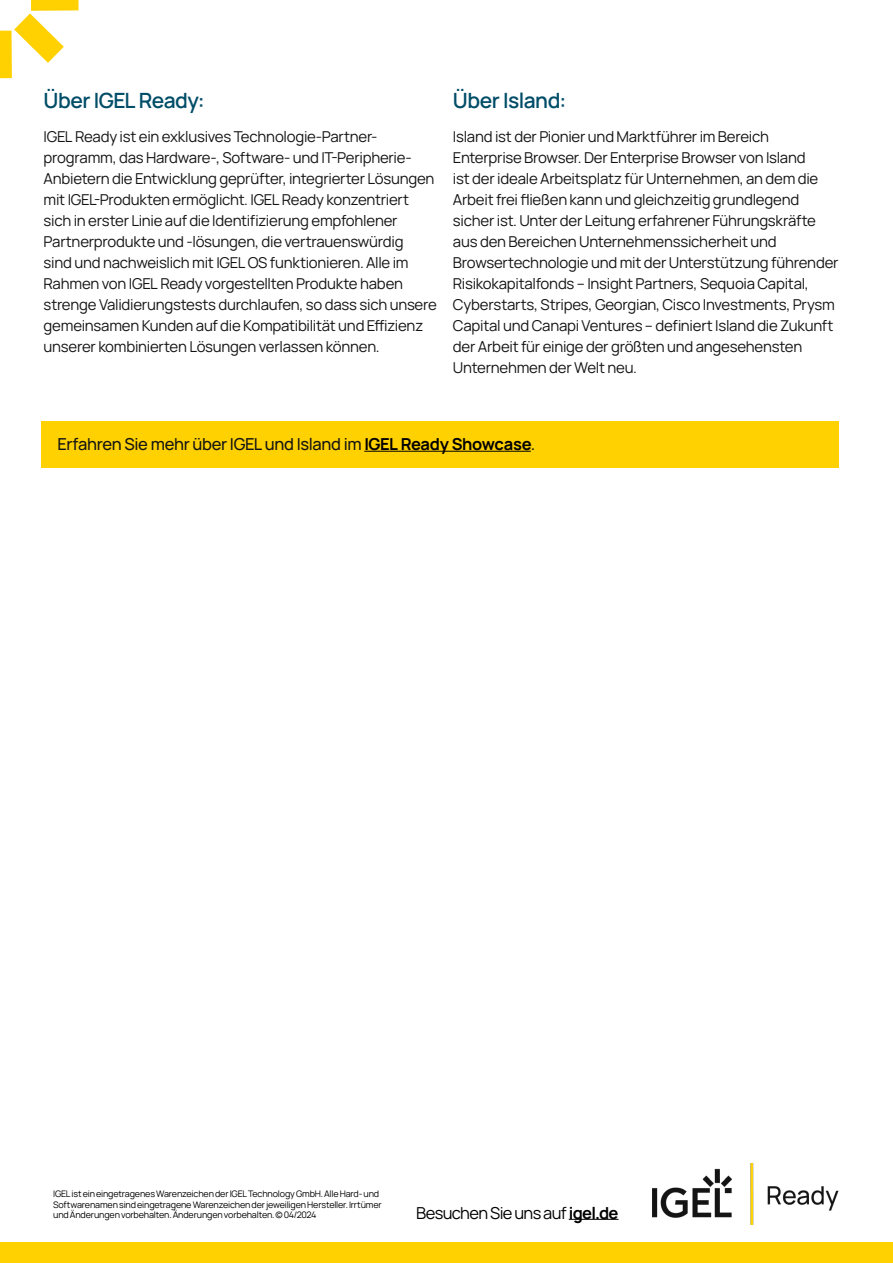
<style>
.page{position:relative;width:893px;height:1263px;background:#fff}
.page>*{position:absolute;margin:0;border:0;box-sizing:border-box;transform-origin:0 0}
.t1{font:600 21px "Manrope";letter-spacing:-.025em;color:#004d68}
.t2{font:500 16.5px "Manrope";letter-spacing:-.02em;color:#141414}
.t3{font:16.5px "Manrope";letter-spacing:-.04em;color:#000}
.t4{font:15px/21px "Manrope";letter-spacing:-.015em;color:#141414}
.t5{font:9px/10.5px "Manrope";letter-spacing:-.02em;color:#000}
.s1{font-weight:700;color:#000}
.s2{font-weight:700}
</style>
<div class="page">
<div style="left:0;top:31px;width:12px;height:47px;background:#ffd100"></div>
<div style="left:31px;top:0;width:48px;height:11px;background:#ffd100"></div>
<svg style="left:14px;top:13px;width:50px;height:50px"></svg>
<div style="left:42px;top:421px;width:797px;height:46px;background:#ffd101"></div>
<hr style="left:364px;top:451px;width:167px;height:1px;background:#000">
<hr style="left:569px;top:1219px;width:50px;height:1px;background:#000">
<img style="left:653px;top:1164px;width:186px;height:60px">
<div style="left:0;top:1242px;width:893px;height:21px;background:#ffd101"></div>
<h1 class="t1" style="left:44px;top:83px;width:163px">Über IGEL Ready:</h1>
<p class="t4" style="left:44px;top:125px;width:395px">IGEL Ready ist ein exklusives Technologie-Partner&shy;programm, das Hardware-, Software- und IT-Peripherie-Anbietern die Entwicklung geprüfter, integrierter Lösungen mit IGEL-Produkten ermöglicht. IGEL Ready konzentriert sich in erster Linie auf die Identifizierung empfohlener Partnerprodukte und -lösungen, die vertrauenswürdig<br>sind und nachweislich mit IGEL OS funktionieren. Alle im Rahmen von IGEL Ready vorgestellten Produkte haben strenge Validierungstests durchlaufen, so dass sich unsere gemeinsamen Kunden auf die Kompatibilität und Effizienz unserer kombinierten Lösungen verlassen können.</p>
<h1 class="t1" style="left:453px;top:83px;width:115px">Über Island:</h1>
<p class="t4" style="left:453px;top:125px;width:387px">Island ist der Pionier und Marktführer im Bereich Enterprise Browser. Der Enterprise Browser von Island<br>ist der ideale Arbeitsplatz für Unternehmen, an dem die Arbeit frei fließen kann und gleichzeitig grundlegend sicher ist. Unter der Leitung erfahrener Führungskräfte aus den Bereichen Unternehmenssicherheit und Browsertechnologie und mit der Unterstützung führender Risikokapitalfonds – Insight Partners, Sequoia Capital, Cyberstarts, Stripes, Georgian, Cisco Investments, Prysm Capital und Canapi Ventures – definiert Island die Zukunft der Arbeit für einige der größten und angesehensten Unternehmen der Welt neu.</p>
<p class="t2" style="left:58px;top:431px;width:479px">Erfahren Sie mehr über IGEL und Island im <span class="s1">IGEL Ready Showcase</span>.</p>
<p class="t5" style="left:53px;top:1188px;width:330px">IGEL ist ein eingetragenes Warenzeichen der IGEL Technology GmbH. Alle Hard- und<br>Softwarenamen sind eingetragene Warenzeichen der jeweiligen Hersteller. Irrtümer und Änderungen vorbehalten. Änderungen vorbehalten. © 04/2024</p>
<p class="t3" style="left:416px;top:1200px;width:204px">Besuchen Sie uns auf <span class="s2">igel.de</span></p>
</div>
